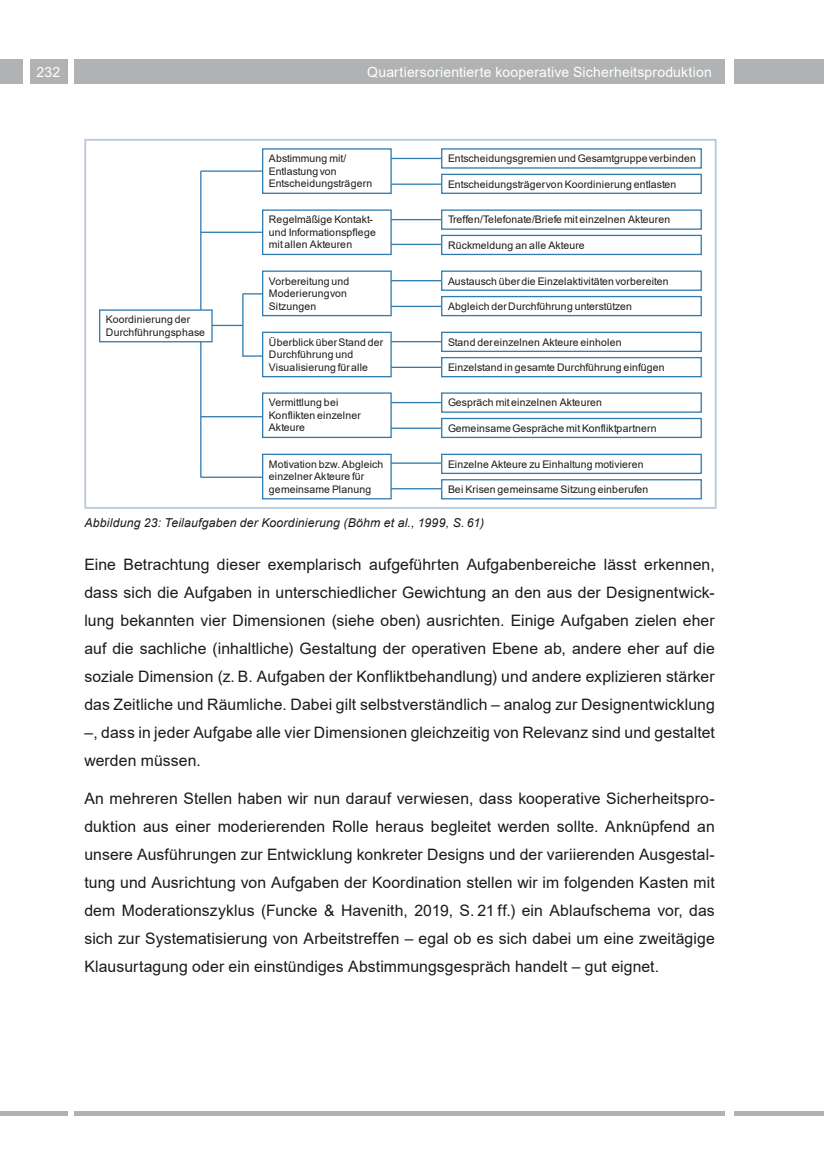
<style>
.page{position:relative;width:824px;height:1166px;background:#fff}
.page>*{position:absolute;margin:0;border:0;box-sizing:border-box;transform-origin:0 0}
.t1{font:15.75px/28px "Arial";letter-spacing:.005em;color:#1a1a18;text-align:justify}
.t2{font:14px "Arial";letter-spacing:.015em;color:#fff}
.image_subline{font:italic 12.25px "Arial";letter-spacing:.015em;color:#1a1a18}
.t3{font:10.5px/12.6px "Arial";letter-spacing:.02em;color:#1a1a18}
</style>
<div class="page">
<div style="left:0;top:60px;width:23px;height:24px;background:#b1b2b3"></div>
<div style="left:30px;top:60px;width:37px;height:24px;background:#b1b2b3"></div>
<div style="left:74px;top:60px;width:650px;height:24px;background:#b1b2b3"></div>
<div style="left:734px;top:60px;width:89px;height:24px;background:#b1b2b3"></div>
<div style="left:0;top:1111px;width:67px;height:5px;background:#b1b2b3"></div>
<div style="left:74px;top:1111px;width:650px;height:5px;background:#b1b2b3"></div>
<div style="left:734px;top:1111px;width:89px;height:5px;background:#b1b2b3"></div>
<hr style="left:391px;top:158px;width:50px;height:1px;background:#317baf">
<hr style="left:391px;top:219px;width:50px;height:1px;background:#317baf">
<hr style="left:391px;top:244px;width:50px;height:1px;background:#317baf">
<hr style="left:391px;top:183px;width:50px;height:2px;background:#317baf">
<hr style="left:391px;top:280px;width:50px;height:1px;background:#317baf">
<hr style="left:391px;top:306px;width:50px;height:1px;background:#317baf">
<hr style="left:391px;top:341px;width:50px;height:1px;background:#317baf">
<hr style="left:391px;top:367px;width:50px;height:1px;background:#317baf">
<hr style="left:391px;top:402px;width:50px;height:1px;background:#317baf">
<hr style="left:391px;top:427px;width:50px;height:2px;background:#317baf">
<hr style="left:391px;top:462px;width:50px;height:2px;background:#317baf">
<hr style="left:391px;top:488px;width:50px;height:1px;background:#317baf">
<svg style="left:243px;top:293px;width:19px;height:1px"></svg>
<svg style="left:243px;top:355px;width:19px;height:2px"></svg>
<hr style="left:201px;top:170px;width:61px;height:2px;background:#317baf">
<hr style="left:201px;top:232px;width:61px;height:1px;background:#317baf">
<hr style="left:201px;top:416px;width:61px;height:1px;background:#317baf">
<hr style="left:201px;top:476px;width:61px;height:2px;background:#317baf">
<hr style="left:212px;top:325px;width:31px;height:1px;background:#317baf">
<hr style="left:200px;top:171px;width:1px;height:306px;background:#317baf">
<hr style="left:242px;top:294px;width:1px;height:63px;background:#317baf">
<div style="left:262px;top:148px;width:130px;height:46px;border:1px solid #317baf"></div>
<div style="left:441px;top:174px;width:260px;height:20px;border:1px solid #317baf"></div>
<div style="left:262px;top:209px;width:130px;height:46px;border:1px solid #317baf"></div>
<div style="left:441px;top:209px;width:260px;height:21px;border:1px solid #317baf"></div>
<div style="left:441px;top:235px;width:260px;height:20px;border:1px solid #317baf"></div>
<div style="left:262px;top:270px;width:130px;height:46px;border:1px solid #317baf"></div>
<div style="left:441px;top:270px;width:260px;height:21px;border:1px solid #317baf"></div>
<div style="left:441px;top:296px;width:260px;height:20px;border:1px solid #317baf"></div>
<div style="left:262px;top:332px;width:130px;height:45px;border:1px solid #317baf"></div>
<div style="left:441px;top:332px;width:260px;height:20px;border:1px solid #317baf"></div>
<div style="left:441px;top:357px;width:260px;height:20px;border:1px solid #317baf"></div>
<div style="left:262px;top:392px;width:130px;height:46px;border:1px solid #317baf"></div>
<div style="left:441px;top:392px;width:260px;height:21px;border:1px solid #317baf"></div>
<div style="left:441px;top:418px;width:260px;height:20px;border:1px solid #317baf"></div>
<div style="left:262px;top:454px;width:130px;height:45px;border:1px solid #317baf"></div>
<div style="left:441px;top:454px;width:260px;height:20px;border:1px solid #317baf"></div>
<div style="left:441px;top:479px;width:260px;height:20px;border:1px solid #317baf"></div>
<div style="left:100px;top:310px;width:112px;height:32px;background:#fff"></div>
<div style="left:99px;top:309px;width:114px;height:33px;border:1px solid #317baf"></div>
<div style="left:84px;top:139px;width:632px;height:370px;border:2px solid #b8c6df"></div>
<p class="t2" style="left:37px;top:63px;width:25px">232</p>
<p class="t2" style="left:367px;top:63px;width:346px">Quartiersorientierte kooperative Sicherheitsproduktion</p>
<p class="t3" style="left:269px;top:152px;width:105px">Abstimmung mit/<br>Entlastung von<br>Entscheidungsträgern</p>
<p class="t3" style="left:448px;top:152px;width:249px">Entscheidungsgremien und Gesamtgruppe verbinden</p>
<p class="t3" style="left:448px;top:177px;width:230px">Entscheidungsträger von Koordinierung entlasten</p>
<p class="t3" style="left:269px;top:213px;width:105px">Regelmäßige Kontakt-</p>
<p class="t3" style="left:269px;top:226px;width:108px">und Informationspflege mit allen Akteuren</p>
<p class="t3" style="left:448px;top:213px;width:224px">Treffen/Telefonate/Briefe mit einzelnen Akteuren</p>
<p class="t3" style="left:448px;top:239px;width:138px">Rückmeldung an alle Akteure</p>
<p class="t3" style="left:106px;top:313px;width:101px">Koordinierung der<br>Durchführungsphase</p>
<p class="t3" style="left:269px;top:274px;width:82px">Vorbereitung und<br>Moderierungvon<br>Sitzungen</p>
<p class="t3" style="left:448px;top:274px;width:222px">Austausch über die Einzelaktivitäten vorbereiten</p>
<p class="t3" style="left:448px;top:300px;width:185px">Abgleich der Durchführung unterstützen</p>
<p class="t3" style="left:269px;top:335px;width:116px">Überblick über Stand der<br>Durchführung und<br>Visualisierung für alle</p>
<p class="t3" style="left:448px;top:335px;width:175px">Stand der einzelnen Akteure einholen</p>
<p class="t3" style="left:448px;top:361px;width:218px">Einzelstand in gesamte Durchführung einfügen</p>
<p class="t3" style="left:269px;top:396px;width:93px">Vermittlung bei<br>Konflikten einzelner<br>Akteure</p>
<p class="t3" style="left:448px;top:396px;width:155px">Gespräch mit einzelnen Akteuren</p>
<p class="t3" style="left:448px;top:422px;width:210px">Gemeinsame Gespräche mit Konfliktpartnern</p>
<p class="t3" style="left:269px;top:458px;width:116px">Motivation bzw. Abgleich einzelner Akteure für gemeinsame Planung</p>
<p class="t3" style="left:448px;top:458px;width:197px">Einzelne Akteure zu Einhaltung motivieren</p>
<p class="t3" style="left:448px;top:483px;width:202px">Bei Krisen gemeinsame Sitzung einberufen</p>
<p class="image_subline" style="left:84px;top:515px;width:401px">Abbildung 23: Teilaufgaben der Koordinierung (Böhm et al., 1999, S. 61)</p>
<p class="t1" style="left:84px;top:550px;width:632px">Eine Betrachtung dieser exemplarisch aufgeführten Aufgabenbereiche lässt erkennen, dass sich die Aufgaben in unterschiedlicher Gewichtung an den aus der Designentwick&shy;lung bekannten vier Dimensionen (siehe oben) ausrichten. Einige Aufgaben zielen eher auf die sachliche (inhaltliche) Gestaltung der operativen Ebene ab, andere eher auf die soziale Dimension (z. B. Aufgaben der Konfliktbehandlung) und andere explizieren stärker das Zeitliche und Räumliche. Dabei gilt selbstverständlich – analog zur Designentwicklung –, dass in jeder Aufgabe alle vier Dimensionen gleichzeitig von Relevanz sind und gestaltet werden müssen.</p>
<p class="t1" style="left:84px;top:784px;width:632px">An mehreren Stellen haben wir nun darauf verwiesen, dass kooperative Sicherheitspro&shy;duktion aus einer moderierenden Rolle heraus begleitet werden sollte. Anknüpfend an unsere Ausführungen zur Entwicklung konkreter Designs und der variierenden Ausgestal&shy;tung und Ausrichtung von Aufgaben der Koordination stellen wir im folgenden Kasten mit dem Moderationszyklus (Funcke &amp; Havenith, 2019, S. 21 ff.) ein Ablaufschema vor, das sich zur Systematisierung von Arbeitstreffen – egal ob es sich dabei um eine zweitägige Klausurtagung oder ein einstündiges Abstimmungsgespräch handelt – gut eignet.</p>
</div>
